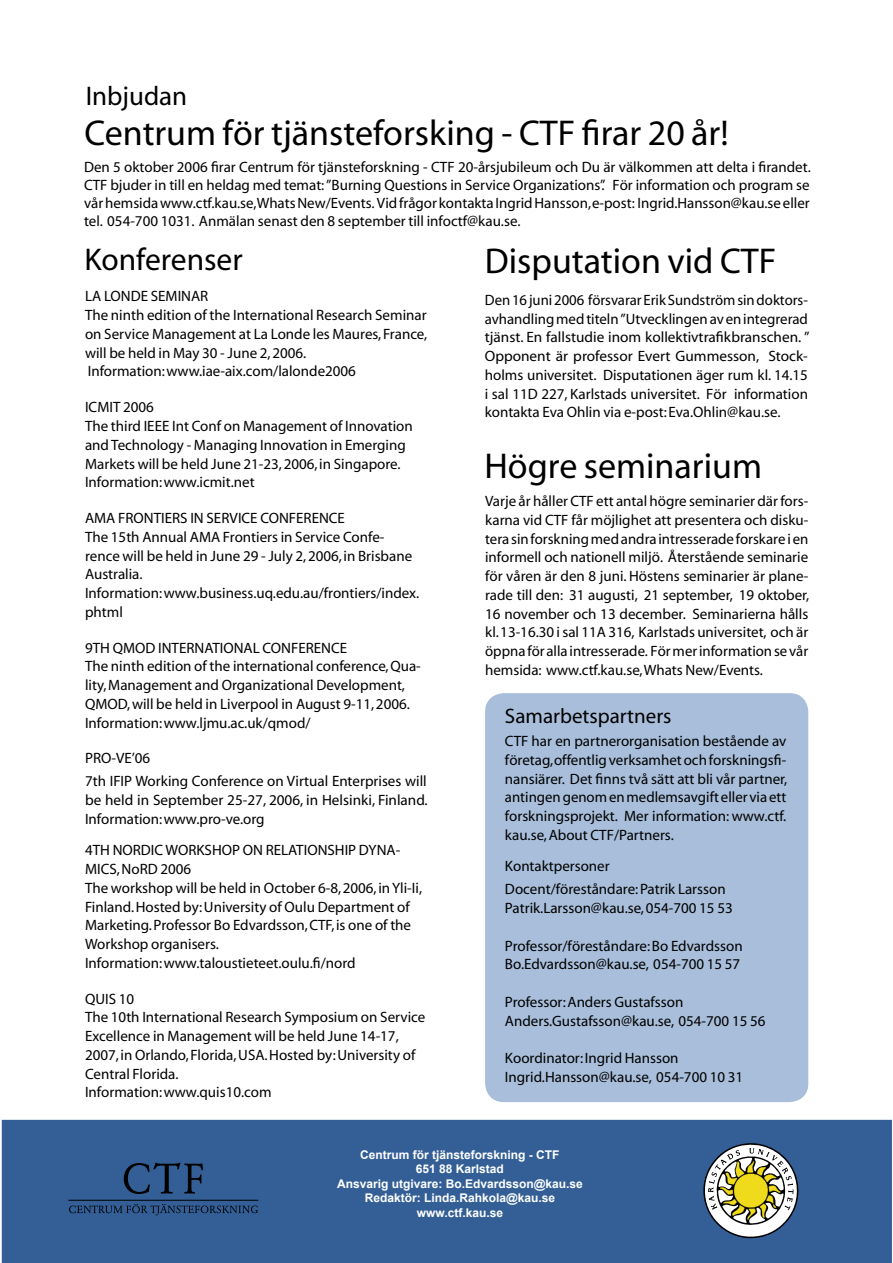
<style>
.page{position:relative;width:893px;height:1263px;background:#fff}
.page>*{position:absolute;margin:0;border:0;box-sizing:border-box;transform-origin:0 0}
.Rubrik_2{font:36px "Janson Text";color:#000}
.Rubrik_2-2{font:31.5px "Janson Text";color:#000}
.Rubrik_2-3{font:27px "Janson Text";color:#000}
.Underrubrik{font:500 21px "Helvetica Neue";color:#000}
.Brödtext_utan_indrag{font:15px/18.8px "Janson Text";color:#000;text-align:justify}
.Underrubrik-2{font:15px/18.8px "Janson Text";color:#000}
.Underrubrik-3{font:500 15px "Helvetica Neue";color:#000}
.t1{font:700 12px "Arial";color:#fff}
.s1{font-family:"Helvetica Neue";font-weight:500}
</style>
<div class="page">
<div style="left:485px;top:693px;width:324px;height:408px;background:#a8beda"></div>
<div style="left:2px;top:1120px;width:890px;height:143px;background:#335f96"></div>
<svg style="left:124px;top:1163px;width:79px;height:31px;background:#264771"></svg>
<svg style="left:69px;top:1204px;width:189px;height:11px;background:#294d79"></svg>
<hr style="left:68px;top:1200px;width:190px;height:1px;background:#000">
<svg style="left:703px;top:1143px;width:95px;height:95px"></svg>
<p class="Rubrik_2-3" style="left:86px;top:83px;width:103px">Inbjudan</p>
<p class="Rubrik_2" style="left:84px;top:115px;width:646px">Centrum för tjänsteforsking - CTF firar 20 år!</p>
<p class="Brödtext_utan_indrag" style="left:84px;top:159px;width:728px;line-height:18px">Den 5 oktober 2006 firar Centrum för tjänsteforskning - CTF 20-årsjubileum och Du är välkommen att delta i firandet.<br>CTF bjuder in till en heldag med temat: ”Burning Questions in Service Organizations”. För information och program se vår hemsida www.ctf.kau.se, Whats New/Events. Vid frågor kontakta Ingrid Hansson, e-post: Ingrid.Hansson@kau.se eller tel. 054-700 1031. Anmälan senast den 8 september till infoctf@kau.se.</p>
<p class="Rubrik_2-2" style="left:84px;top:244px;width:160px">Konferenser</p>
<p class="Underrubrik-2" style="left:85px;top:288px;width:344px">LA LONDE SEMINAR<br>The ninth edition of the International Research Seminar on Service Management at La Londe les Maures, France, will be held in May 30 - June 2, 2006.<br>Information: www.iae-aix.com/lalonde2006</p>
<p class="Underrubrik-2" style="left:85px;top:398px;width:329px"><span class="s1">ICMIT 2006<br></span>The third IEEE Int Conf on Management of Innovation and Technology - Managing Innovation in Emerging Markets will be held June 21-23, 2006, in Singapore.<br>Information: www.icmit.net</p>
<p class="Underrubrik-2" style="left:85px;top:509px;width:336px"><span class="s1">AMA FRONTIERS IN SERVICE CONFERENCE<br></span>The 15th Annual AMA Frontiers in Service Confe&shy;rence will be held in June 29 - July 2, 2006, in Brisbane Australia.<br>Information: www.business.uq.edu.au/frontiers/index. phtml</p>
<p class="Underrubrik-2" style="left:85px;top:639px;width:337px"><span class="s1">9TH QMOD INTERNATIONAL CONFERENCE<br></span>The ninth edition of the international conference, Qua&shy;lity, Management and Organizational Development, QMOD, will be held in Liverpool in August 9-11, 2006.<br>Information: www.ljmu.ac.uk/qmod/</p>
<p class="Underrubrik-3" style="left:85px;top:751px;width:67px">PRO-VE’06</p>
<p class="Brödtext_utan_indrag" style="left:85px;top:772px;width:344px">7th IFIP Working Conference on Virtual Enterprises will be held in September 25-27, 2006, in Helsinki, Finland.<br>Information: www.pro-ve.org</p>
<p class="Underrubrik-2" style="left:85px;top:842px;width:339px"><span class="s1">4TH NORDIC WORKSHOP ON RELATIONSHIP DYNA-MICS, NoRD 2006<br></span>The workshop will be held in October 6-8, 2006, in Yli-Ii, Finland. Hosted by: University of Oulu Department of Marketing. Professor Bo Edvardsson, CTF, is one of the Workshop organisers.<br>Information: www.taloustieteet.oulu.fi/nord</p>
<p class="Underrubrik-2" style="left:85px;top:990px;width:342px"><span class="s1">QUIS 10<br></span>The 10th International Research Symposium on Service Excellence in Management will be held June 14-17, 2007, in Orlando, Florida, USA. Hosted by: University of Central Florida.<br>Information: www.quis10.com</p>
<p class="Rubrik_2" style="left:485px;top:243px;width:293px">Disputation vid CTF</p>
<p class="Brödtext_utan_indrag" style="left:485px;top:291px;width:326px">Den 16 juni 2006 försvarar Erik Sundström sin doktors&shy;avhandling med titeln ”Utvecklingen av en integrerad tjänst. En fallstudie inom kollektivtrafikbranschen. ” Opponent är professor Evert Gummesson, Stock&shy;holms universitet. Disputationen äger rum kl. 14.15 i sal 11D 227, Karlstads universitet. För information kontakta Eva Ohlin via e-post: Eva.Ohlin@kau.se.</p>
<p class="Rubrik_2" style="left:484px;top:448px;width:279px">Högre seminarium</p>
<p class="Brödtext_utan_indrag" style="left:485px;top:492px;width:326px">Varje år håller CTF ett antal högre seminarier där fors&shy;karna vid CTF får möjlighet att presentera och disku&shy;tera sin forskning med andra intresserade forskare i en informell och nationell miljö. Återstående seminarie för våren är den 8 juni. Höstens seminarier är plane&shy;rade till den: 31 augusti, 21 september, 19 oktober, 16 november och 13 december. Seminarierna hålls kl. 13-16.30 i sal 11A 316, Karlstads universitet, och är öppna för alla intresserade. För mer information se vår hemsida: www.ctf.kau.se, Whats New/Events.</p>
<p class="Underrubrik" style="left:505px;top:706px;width:168px">Samarbetspartners</p>
<p class="Brödtext_utan_indrag" style="left:505px;top:732px;width:284px">CTF har en partnerorganisation bestående av företag, offentlig verksamhet och forskningsfi&shy;nansiärer. Det finns två sätt att bli vår partner, antingen genom en medlemsavgift eller via ett forskningsprojekt. Mer information: www.ctf. kau.se, About CTF/Partners.</p>
<p class="Underrubrik-3" style="left:505px;top:859px;width:106px">Kontaktpersoner</p>
<p class="Brödtext_utan_indrag" style="left:505px;top:881px;width:222px">Docent/föreståndare: Patrik Larsson</p>
<p class="Brödtext_utan_indrag" style="left:505px;top:899px;width:229px">Patrik.Larsson@kau.se, 054-700 15 53</p>
<p class="Brödtext_utan_indrag" style="left:505px;top:937px;width:239px">Professor/föreståndare: Bo Edvardsson</p>
<p class="Brödtext_utan_indrag" style="left:505px;top:956px;width:237px">Bo.Edvardsson@kau.se, 054-700 15 57</p>
<p class="Brödtext_utan_indrag" style="left:505px;top:993px;width:180px">Professor: Anders Gustafsson</p>
<p class="Brödtext_utan_indrag" style="left:505px;top:1012px;width:262px">Anders.Gustafsson@kau.se, 054-700 15 56</p>
<p class="Brödtext_utan_indrag" style="left:505px;top:1049px;width:175px">Koordinator: Ingrid Hansson</p>
<p class="Brödtext_utan_indrag" style="left:505px;top:1068px;width:240px">Ingrid.Hansson@kau.se, 054-700 10 31</p>
<p class="t1" style="left:360px;top:1147px;width:201px">Centrum för tjänsteforskning - CTF</p>
<p class="t1" style="left:416px;top:1161px;width:90px">651 88 Karlstad</p>
<p class="t1" style="left:337px;top:1176px;width:247px">Ansvarig utgivare: Bo.Edvardsson@kau.se</p>
<p class="t1" style="left:365px;top:1190px;width:192px">Redaktör: Linda.Rahkola@kau.se</p>
<p class="t1" style="left:417px;top:1204px;width:88px">www.ctf.kau.se</p>
</div>
